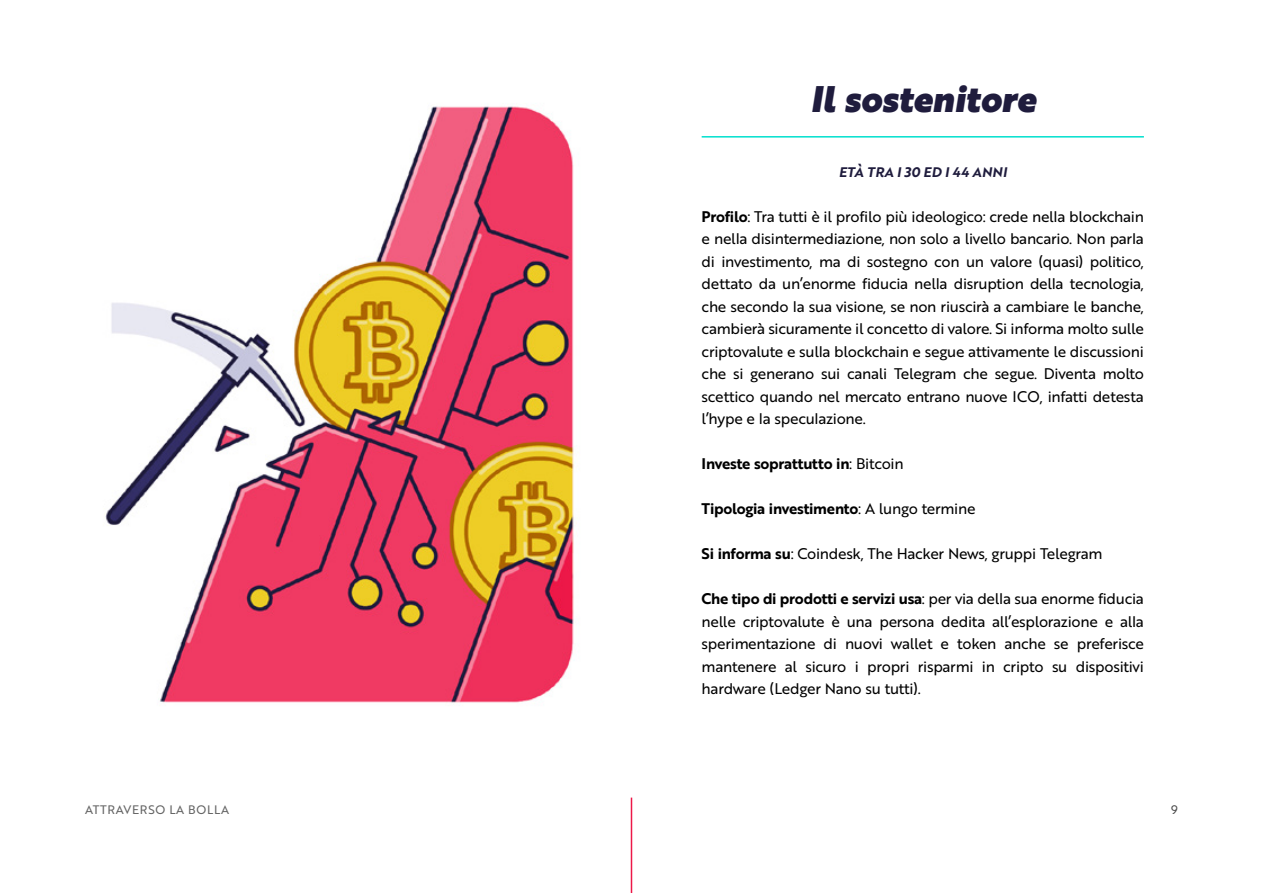
<style>
.page{position:relative;width:1263px;height:893px;background:#fff}
.page>*{position:absolute;margin:0;border:0;box-sizing:border-box;transform-origin:0 0}
.h3_profilo{font:36px "Brother 1816 Black Italic";color:#1f1c3d}
.paragrafo_Profili{font:15px/22.5px "Brother 1816 Regular";letter-spacing:-.02em;color:#000;text-align:justify}
.paragrafo_Profili-2{font:15px "Brother 1816 Bold";letter-spacing:-.02em;color:#000}
.paragrafo_Profili-3{font:13.5px "Brother 1816 Bold Italic";letter-spacing:.02em;color:#1f1c3d}
.t1{font:12px "Brother 1816 Regular";letter-spacing:.06em;color:#636363}
.t2{font:12px "Brother 1816 Regular";color:#484848}
.s1{font-family:"Brother 1816 Bold"}
.s2{font-family:"Brother 1816 Regular"}
</style>
<div class="page">
<hr style="left:631px;top:798px;width:1px;height:95px;background:#ed1848">
<hr style="left:702px;top:136px;width:442px;height:2px;background:#01e0ce">
<img style="left:105px;top:105px;width:472px;height:601px">
<p class="h3_profilo" style="left:810px;top:71px;width:227px">Il sostenitore</p>
<p class="paragrafo_Profili-3" style="left:839px;top:162px;width:170px">ETÀ TRA I 30 ED I 44 ANNI</p>
<p class="paragrafo_Profili" style="left:702px;top:205px;width:444px"><span class="s1">Profilo</span>: Tra tutti è il profilo più ideologico: crede nella blockchain e nella disintermediazione, non solo a livello bancario. Non parla di investimento, ma di sostegno con un valore (quasi) politico, dettato da un’enorme fiducia nella disruption della tecnologia, che secondo la sua visione, se non riuscirà a cambiare le banche, cambierà sicuramente il concetto di valore. Si informa molto sulle criptovalute e sulla blockchain e segue attivamente le discussioni che si generano sui canali Telegram che segue. Diventa molto scettico quando nel mercato entrano nuove ICO, infatti detesta l’hype e la speculazione.</p>
<p class="paragrafo_Profili-2" style="left:702px;top:453px;width:203px">Investe soprattutto in<span class="s2">: Bitcoin</span></p>
<p class="paragrafo_Profili-2" style="left:702px;top:498px;width:275px">Tipologia investimento<span class="s2">: A lungo termine</span></p>
<p class="paragrafo_Profili" style="left:702px;top:542px;width:402px"><span class="s1">Si informa su</span>: Coindesk, The Hacker News, gruppi Telegram</p>
<p class="paragrafo_Profili" style="left:702px;top:587px;width:444px"><span class="s1">Che tipo di prodotti e servizi usa</span>: per via della sua enorme fiducia nelle criptovalute è una persona dedita all’esplorazione e alla sperimentazione di nuovi wallet e token anche se preferisce mantenere al sicuro i propri risparmi in cripto su dispositivi hardware (Ledger Nano su tutti).</p>
<p class="t1" style="left:85px;top:801px;width:146px">ATTRAVERSO LA BOLLA</p>
<p class="t2" style="left:1171px;top:801px;width:8px">9</p>
</div>
